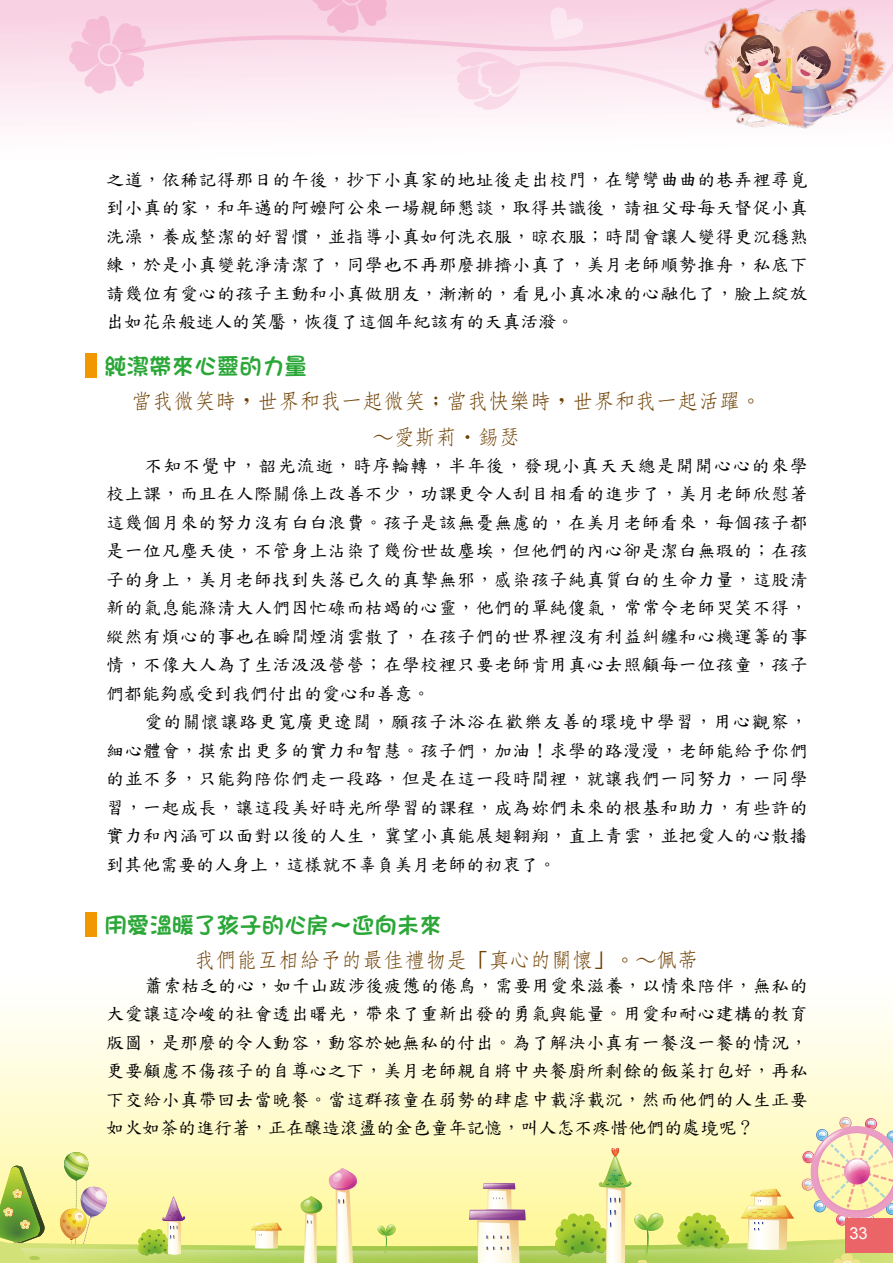
<style>
.page{position:relative;width:893px;height:1263px;background:#fff}
.page>*{position:absolute;margin:0;border:0;box-sizing:border-box;transform-origin:0 0}
.藍中標{font:22.5px "DF Fang Yuan Std W7";color:#2ba738}
.前言{font:500 21px "AR Fang Song B5";color:#6e3f00}
.前言2{font:500 21px "AR Fang Song B5";color:#6e3f00}
.內文{font:18px/28.5px "DF Kai Shu SB Estd BF";letter-spacing:.025em;color:#000;text-align:justify}
.t1{font:16.5px "Arial";color:#fff}
</style>
<div class="page">
<svg style="left:0;top:0;width:1px;height:126px"></svg>
<div style="left:1px;top:0;width:892px;height:159px;background:linear-gradient(to bottom,#f8cde0,#fff)"></div>
<img style="left:689px;top:127px;width:204px;height:22px">
<svg style="left:1px;top:1013px;width:892px;height:104px"></svg>
<svg style="left:63px;top:0;width:830px;height:127px"></svg>
<svg style="left:0;top:1117px;width:893px;height:146px;background:#edeba5"></svg>
<div style="left:85px;top:354px;width:12px;height:24px;background:#f39700"></div>
<div style="left:85px;top:912px;width:12px;height:24px;background:#f39700"></div>
<div style="left:845px;top:1218px;width:48px;height:34px;background:#eb6468"></div>
<p class="內文" style="left:106px;top:165px;width:703px">之道，依稀記得那日的午後，抄下小真家的地址後走出校門，在彎彎曲曲的巷弄裡尋覓到小真的家，和年邁的阿嬤阿公來一場親師懇談，取得共識後，請祖父母每天督促小真洗澡，養成整潔的好習慣，並指導小真如何洗衣服，晾衣服；時間會讓人變得更沉穩熟練，於是小真變乾淨清潔了，同學也不再那麼排擠小真了，美月老師順勢推舟，私底下請幾位有愛心的孩子主動和小真做朋友，漸漸的，看見小真冰凍的心融化了，臉上綻放出如花朵般迷人的笑靨，恢復了這個年紀該有的天真活潑。</p>
<p class="藍中標" style="left:104px;top:354px;width:204px">純潔帶來心靈的力量</p>
<p class="前言" style="left:131px;top:390px;width:632px">當我微笑時，世界和我一起微笑；當我快樂時，世界和我一起活躍。</p>
<p class="前言2" style="left:373px;top:426px;width:149px">～愛斯莉‧錫瑟</p>
<p class="內文" style="left:106px;top:451px;width:703px;text-indent:38px">不知不覺中，韶光流逝，時序輪轉，半年後，發現小真天天總是開開心心的來學校上課，而且在人際關係上改善不少，功課更令人刮目相看的進步了，美月老師欣慰著這幾個月來的努力沒有白白浪費。孩子是該無憂無慮的，在美月老師看來，每個孩子都是一位凡塵天使，不管身上沾染了幾份世故塵埃，但他們的內心卻是潔白無瑕的；在孩子的身上，美月老師找到失落已久的真摯無邪，感染孩子純真質白的生命力量，這股清新的氣息能滌清大人們因忙碌而枯竭的心靈，他們的單純傻氣，常常令老師哭笑不得，縱然有煩心的事也在瞬間煙消雲散了，在孩子們的世界裡沒有利益糾纏和心機運籌的事情，不像大人為了生活汲汲營營；在學校裡只要老師肯用真心去照顧每一位孩童，孩子們都能夠感受到我們付出的愛心和善意。</p>
<p class="內文" style="left:106px;top:708px;width:712px;text-align:left;text-indent:38px">愛的關懷讓路更寬廣更遼闊，願孩子沐浴在歡樂友善的環境中學習，用心觀察，細心體會，摸索出更多的實力和智慧。孩子們，加油！求學的路漫漫，老師能給予你們的並不多，只能夠陪你們走一段路，但是在這一段時間裡，就讓我們一同努力，一同學習，一起成長，讓這段美好時光所學習的課程，成為妳們未來的根基和助力，有些許的實力和內涵可以面對以後的人生，冀望小真能展翅翱翔，直上青雲，並把愛人的心散播到其他需要的人身上，這樣就不辜負美月老師的初衷了。</p>
<p class="藍中標" style="left:104px;top:912px;width:339px">用愛溫暖了孩子的心房～迎向未來</p>
<p class="前言" style="left:194px;top:949px;width:506px">我們能互相給予的最佳禮物是「真心的關懷」。～佩蒂</p>
<p class="內文" style="left:106px;top:971px;width:712px;text-align:left;text-indent:38px">蕭索枯乏的心，如千山跋涉後疲憊的倦鳥，需要用愛來滋養，以情來陪伴，無私的大愛讓這冷峻的社會透出曙光，帶來了重新出發的勇氣與能量。用愛和耐心建構的教育版圖，是那麼的令人動容，動容於她無私的付出。為了解決小真有一餐沒一餐的情況，更要顧慮不傷孩子的自尊心之下，美月老師親自將中央餐廚所剩餘的飯菜打包好，再私下交給小真帶回去當晚餐。當這群孩童在弱勢的肆虐中載浮載沉，然而他們的人生正要如火如荼的進行著，正在釀造滾盪的金色童年記憶，叫人怎不疼惜他們的處境呢？</p>
<p class="t1" style="left:849px;top:1222px;width:10px">33</p>
</div>
